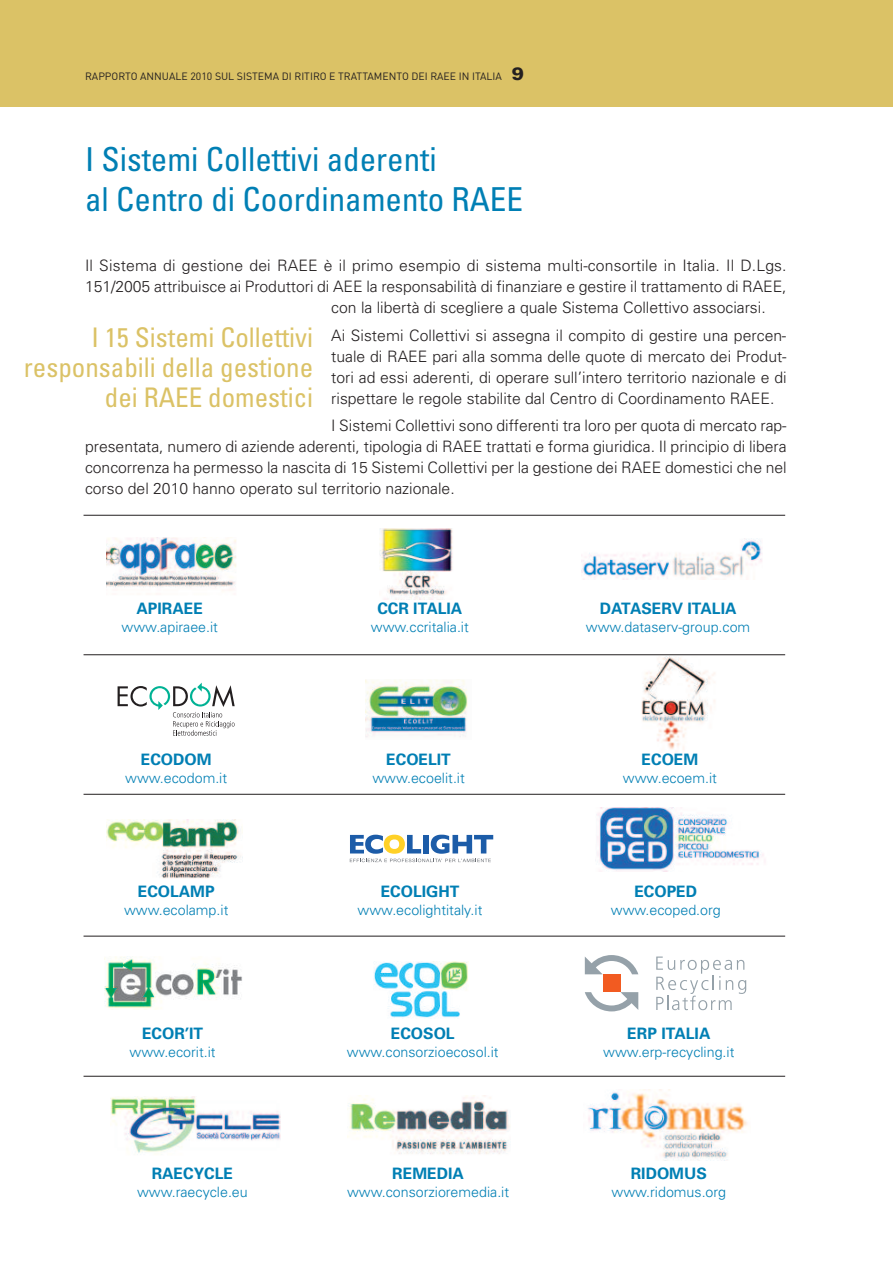
<style>
.page{position:relative;width:893px;height:1263px;background:#fff}
.page>*{position:absolute;margin:0;border:0;box-sizing:border-box;transform-origin:0 0}
.t1{font:condensed 33px/39.6px "Univers";color:#007fb4}
.t2{font:condensed 27px/30px "Univers";color:#dbc266;text-align:right}
.t3{font:300 15.75px/21px "Univers";color:#231f20;text-align:justify}
.t4{font:700 15.75px "Univers";color:#007fb4}
.t5{font:300 14.25px "Univers";color:#007fb4}
.t6{font:10.5px "DIN";color:#231f20}
.s1{font-family:"Univers";font-weight:900;font-size:18px}
</style>
<div class="page">
<div style="left:0;top:0;width:893px;height:106px;background:#dbc266"></div>
<img style="left:106px;top:537px;width:130px;height:54px">
<img style="left:380px;top:528px;width:73px;height:71px">
<img style="left:582px;top:539px;width:180px;height:41px">
<svg style="left:118px;top:683px;width:117px;height:53px"></svg>
<img style="left:365px;top:679px;width:103px;height:58px">
<img style="left:641px;top:657px;width:74px;height:96px">
<img style="left:106px;top:819px;width:137px;height:60px">
<img style="left:373px;top:961px;width:96px;height:57px">
<svg style="left:350px;top:835px;width:143px;height:27px"></svg>
<img style="left:597px;top:808px;width:168px;height:63px">
<img style="left:105px;top:956px;width:137px;height:54px">
<svg style="left:585px;top:992px;width:53px;height:19px"></svg>
<svg style="left:585px;top:955px;width:53px;height:19px"></svg>
<div style="left:603px;top:974px;width:17px;height:18px;background:#f25b21"></div>
<svg style="left:656px;top:956px;width:90px;height:54px"></svg>
<img style="left:110px;top:1096px;width:170px;height:59px">
<img style="left:347px;top:1095px;width:163px;height:60px">
<img style="left:588px;top:1090px;width:159px;height:70px">
<hr style="left:84px;top:515px;width:701px;height:1px;background:#231f20">
<hr style="left:84px;top:654px;width:701px;height:1px;background:#231f20">
<hr style="left:84px;top:794px;width:701px;height:1px;background:#231f20">
<hr style="left:84px;top:936px;width:701px;height:1px;background:#231f20">
<hr style="left:84px;top:1076px;width:701px;height:1px;background:#231f20">
<p class="t6" style="left:85px;top:70px;width:440px">RAPPORTO ANNUALE 2010 SUL SISTEMA DI RITIRO E TRATTAMENTO DEI RAEE IN ITALIA <span class="s1">9</span></p>
<h1 class="t1" style="left:85px;top:142px;width:439px">I Sistemi Collettivi aderenti<br>al Centro di Coordinamento RAEE</h1>
<p class="t3" style="left:85px;top:257px;width:703px">Il Sistema di gestione dei RAEE è il primo esempio di sistema multi-consortile in Italia. Il D.Lgs.</p>
<p class="t3" style="left:85px;top:278px;width:703px">151/2005 attribuisce ai Produttori di AEE la responsabilità di finanziare e gestire il trattamento di RAEE,</p>
<p class="t3" style="left:331px;top:299px;width:436px">con la libertà di scegliere a quale Sistema Collettivo associarsi.</p>
<p class="t3" style="left:331px;top:326px;width:457px">Ai Sistemi Collettivi si assegna il compito di gestire una percen&shy;tuale di RAEE pari alla somma delle quote di mercato dei Produt&shy;tori ad essi aderenti, di operare sull’intero territorio nazionale e di rispettare le regole stabilite dal Centro di Coordinamento RAEE.</p>
<p class="t3" style="left:85px;top:416px;width:703px;text-indent:246px">I Sistemi Collettivi sono differenti tra loro per quota di mercato rap&shy;presentata, numero di aziende aderenti, tipologia di RAEE trattati e forma giuridica. Il principio di libera concorrenza ha permesso la nascita di 15 Sistemi Collettivi per la gestione dei RAEE domestici che nel corso del 2010 hanno operato sul territorio nazionale.</p>
<h2 class="t2" style="left:24px;top:325px;width:291px">I 15 Sistemi Collettivi responsabili della gestione dei RAEE domestici</h2>
<p class="t4" style="left:137px;top:603px;width:68px">APIRAEE</p>
<p class="t5" style="left:122px;top:622px;width:98px">www.apiraee.it</p>
<p class="t4" style="left:377px;top:603px;width:86px">CCR ITALIA</p>
<p class="t5" style="left:371px;top:622px;width:100px">www.ccritalia.it</p>
<p class="t4" style="left:600px;top:603px;width:138px">DATASERV ITALIA</p>
<p class="t5" style="left:586px;top:622px;width:166px">www.dataserv-group.com</p>
<p class="t4" style="left:141px;top:754px;width:72px">ECODOM</p>
<p class="t5" style="left:125px;top:773px;width:104px">www.ecodom.it</p>
<p class="t4" style="left:386px;top:754px;width:66px">ECOELIT</p>
<p class="t5" style="left:372px;top:773px;width:94px">www.ecoelit.it</p>
<p class="t4" style="left:642px;top:754px;width:58px">ECOEM</p>
<p class="t5" style="left:623px;top:773px;width:96px">www.ecoem.it</p>
<p class="t4" style="left:138px;top:885px;width:78px">ECOLAMP</p>
<p class="t5" style="left:124px;top:904px;width:106px">www.ecolamp.it</p>
<p class="t4" style="left:381px;top:885px;width:80px">ECOLIGHT</p>
<p class="t5" style="left:358px;top:904px;width:126px">www.ecolightitaly.it</p>
<p class="t4" style="left:634px;top:885px;width:64px">ECOPED</p>
<p class="t5" style="left:611px;top:904px;width:111px">www.ecoped.org</p>
<p class="t4" style="left:142px;top:1028px;width:63px">ECOR’IT</p>
<p class="t5" style="left:130px;top:1047px;width:88px">www.ecorit.it</p>
<p class="t4" style="left:391px;top:1028px;width:65px">ECOSOL</p>
<p class="t5" style="left:347px;top:1047px;width:153px">www.consorzioecosol.it</p>
<p class="t4" style="left:627px;top:1028px;width:85px">ERP ITALIA</p>
<p class="t5" style="left:603px;top:1047px;width:133px">www.erp-recycling.it</p>
<p class="t4" style="left:152px;top:1167px;width:83px">RAECYCLE</p>
<p class="t5" style="left:137px;top:1187px;width:112px">www.raecycle.eu</p>
<p class="t4" style="left:392px;top:1167px;width:73px">REMEDIA</p>
<p class="t5" style="left:347px;top:1187px;width:164px">www.consorzioremedia.it</p>
<p class="t4" style="left:631px;top:1167px;width:78px">RIDOMUS</p>
<p class="t5" style="left:611px;top:1187px;width:116px">www.ridomus.org</p>
</div>
